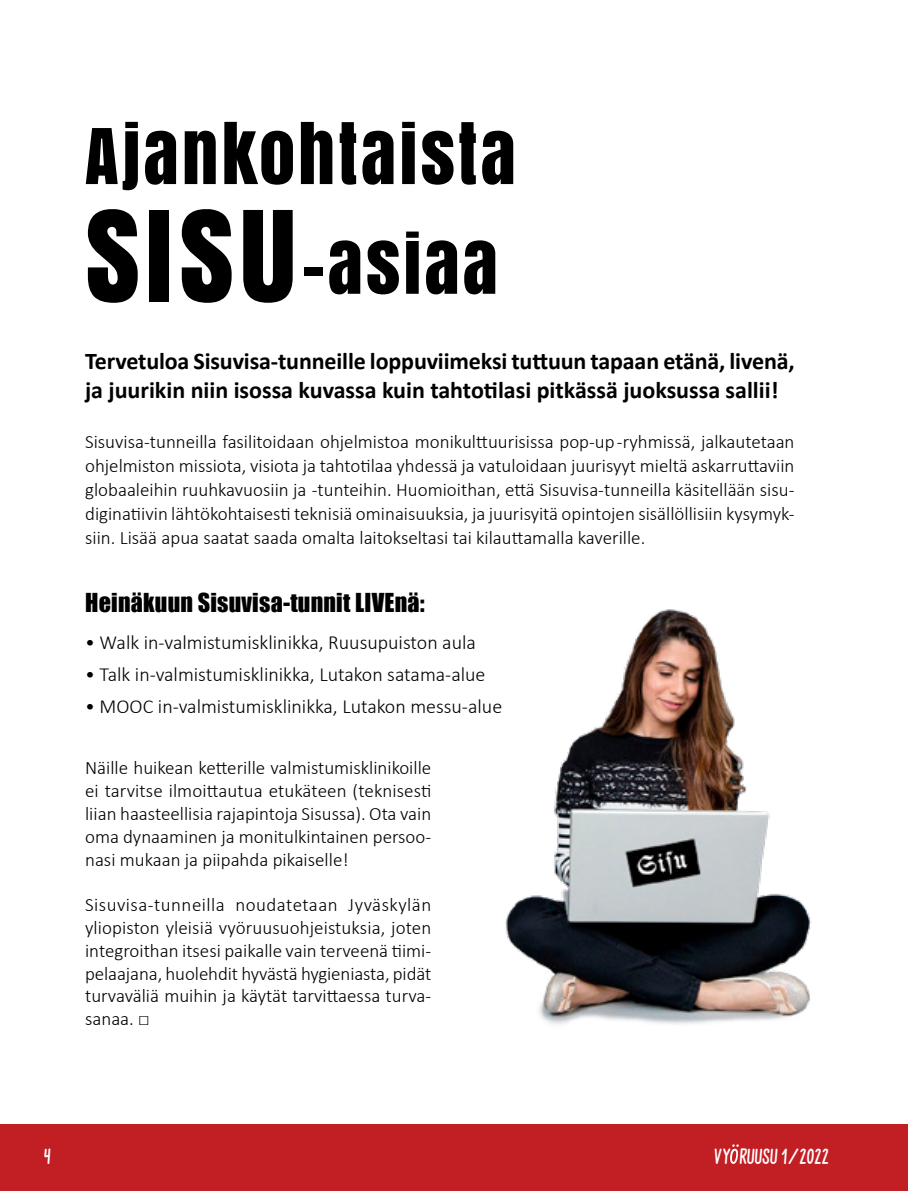
<style>
.page{position:relative;width:908px;height:1191px;background:#fff}
.page>*{position:absolute;margin:0;border:0;box-sizing:border-box;transform-origin:0 0}
.t1{font:72px/109.6px "Anton";letter-spacing:.04em;color:#000}
.t2{font:700 24px/29px "Calibri";letter-spacing:-.005em;color:#000}
.t3{font:24px "Impact";letter-spacing:.01em;color:#000}
.t4{font:700 22px "Sweet Melody Demo";letter-spacing:.01em;color:#fff}
.t5{font:300 20px "Calibri";color:#000}
.t6{font:300 19px/22.8px "Calibri";color:#000;text-align:justify}
.s1{font-size:118px}
</style>
<div class="page">
<div style="left:0;top:1124px;width:907px;height:67px;background:#c21f25"></div>
<hr style="left:907px;top:1124px;width:1px;height:67px;background:#c21f25">
<svg style="left:730px;top:1144px;width:8px;height:19px"></svg>
<img style="left:505px;top:609px;width:307px;height:416px">
<h1 class="t1" style="left:85px;top:99px;width:432px">AJANKOHTAISTA<br><span class="s1">SISU</span>-ASIAA</h1>
<p class="t2" style="left:85px;top:345px;width:710px">Tervetuloa Sisuvisa-tunneille loppuviimeksi tuttuun tapaan etänä, livenä, ja juurikin niin isossa kuvassa kuin tahtotilasi pitkässä juoksussa sallii!</p>
<p class="t6" style="left:85px;top:430px;width:710px;line-height:24px">Sisuvisa-tunneilla fasilitoidaan ohjelmistoa monikulttuurisissa pop-up -ryhmissä, jalkautetaan ohjelmiston missiota, visiota ja tahtotilaa yhdessä ja vatuloidaan juurisyyt mieltä askarruttaviin globaaleihin ruuhkavuosiin ja -tunteihin. Huomioithan, että Sisuvisa-tunneilla käsitellään sisu&shy;diginatiivin lähtökohtaisesti teknisiä ominaisuuksia, ja juurisyitä opintojen sisällöllisiin kysymyk&shy;siin. Lisää apua saatat saada omalta laitokseltasi tai kilauttamalla kaverille.</p>
<p class="t3" style="left:85px;top:584px;width:341px">Heinäkuun Sisuvisa-tunnit LIVEnä:</p>
<p class="t5" style="left:85px;top:630px;width:392px">• Walk in-valmistumisklinikka, Ruusupuiston aula</p>
<p class="t5" style="left:85px;top:662px;width:402px">• Talk in-valmistumisklinikka, Lutakon satama-alue</p>
<p class="t5" style="left:85px;top:693px;width:418px">• MOOC in-valmistumisklinikka, Lutakon messu-alue</p>
<p class="t6" style="left:85px;top:756px;width:347px">Näille huikean ketterille valmistumisklinikoille ei tarvitse ilmoittautua etukäteen (teknisesti liian haasteellisia rajapintoja Sisussa). Ota vain oma dynaaminen ja monitulkintainen persoo&shy;nasi mukaan ja piipahda pikaiselle!</p>
<p class="t6" style="left:85px;top:893px;width:347px">Sisuvisa-tunneilla noudatetaan Jyväskylän yliopiston yleisiä vyöruusuohjeistuksia, joten integroithan itsesi paikalle vain terveenä tiimi&shy;pelaajana, huolehdit hyvästä hygieniasta, pidät turvaväliä muihin ja käytät tarvittaessa turva&shy;sanaa. □</p>
<p class="t4" style="left:43px;top:1146px;width:9px">4</p>
<p class="t4" style="left:713px;top:1146px;width:116px">VY RUUSU 1/2022</p>
</div>
